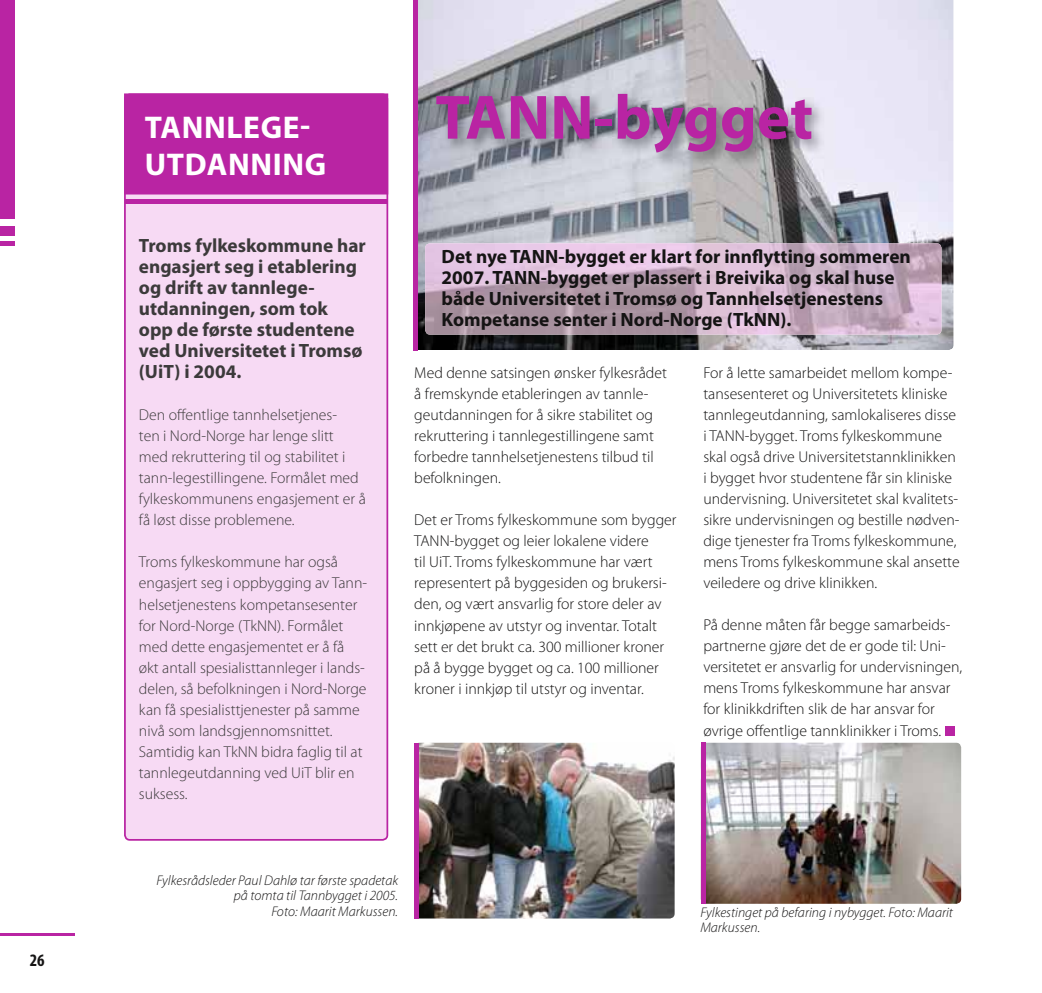
<style>
.page{position:relative;width:1042px;height:993px;background:#fff}
.page>*{position:absolute;margin:0;border:0;box-sizing:border-box;transform-origin:0 0}
.t1{font:700 63px "Myriad";color:#b924a3}
.t2{font:700 31.5px/36.8px "Myriad Pro";letter-spacing:.02em;color:#fff}
.t3{font:700 19.25px/21px "Myriad Pro";color:#151414}
.t4{font:700 19.25px/21px "Myriad Pro";color:#3c3a3b}
.t5{font:700 condensed 17.5px "Myriad Pro";color:#151414}
.t6{font:300 15.75px/21px "Myriad Pro";color:#151414}
.t7{font:300 15.75px/21px "Myriad Pro";color:#3c3a3b}
.t8{font:italic 300 14px/15.8px "Myriad Pro";color:#151414;text-align:right}
</style>
<div class="page">
<hr style="left:0;top:933px;width:74px;height:2px;background:#b924a3">
<div style="left:0;top:0;width:15px;height:218px;background:#b924a3"></div>
<div style="left:0;top:226px;width:15px;height:10px;background:#b924a3"></div>
<div style="left:0;top:241px;width:15px;height:5px;background:#b924a3"></div>
<img style="left:418px;top:0;width:535px;height:350px">
<div style="left:944px;top:725px;width:10px;height:10px;background:#b924a3"></div>
<div style="left:125px;top:94px;width:262px;height:745px;background:#f7daf4;border-radius:5px"></div>
<div style="left:124px;top:93px;width:264px;height:747px;border:2px solid #b924a3;border-radius:5px"></div>
<div style="left:125px;top:94px;width:262px;height:99px;background:#b924a3"></div>
<div style="left:124px;top:93px;width:264px;height:101px;border:2px solid #b924a3"></div>
<div style="left:125px;top:198px;width:263px;height:5px;background:#b924a3"></div>
<img style="left:414px;top:742px;width:260px;height:176px;border-radius:5px">
<div style="left:414px;top:742px;width:5px;height:176px;background:#b924a3"></div>
<img style="left:701px;top:742px;width:260px;height:161px;border-radius:5px">
<hr style="left:701px;top:742px;width:4px;height:161px;background:#b924a3">
<img style="left:430px;top:88px;width:482px;height:93px">
<img style="left:425px;top:243px;width:516px;height:91px;border-radius:5px">
<div style="left:413px;top:0;width:5px;height:350px;background:#b924a3"></div>
<p class="t5" style="left:30px;top:953px;width:16px">26</p>
<h2 class="t2" style="left:145px;top:112px;width:183px">TANNLEGE-<br>UTDANNING</h2>
<p class="t4" style="left:139px;top:237px;width:228px">Troms fylkeskommune har engasjert seg i etablering og drift av tannlege&shy;utdanningen, som tok opp de første studentene ved Universitetet i Tromsø (UiT) i 2004.</p>
<p class="t7" style="left:139px;top:406px;width:228px">Den offentlige tannhelsetjenes-<br>ten i Nord-Norge har lenge slitt med rekruttering til og stabilitet i tann-legestillingene. Formålet med fylkeskommunens engasjement er å få løst disse problemene.</p>
<p class="t7" style="left:139px;top:553px;width:230px">Troms fylkeskommune har også engasjert seg i oppbygging av Tann&shy;helsetjenestens kompetansesenter for Nord-Norge (TkNN). Formålet med dette engasjementet er å få økt antall spesialisttannleger i lands&shy;delen, så befolkningen i Nord-Norge kan få spesialisttjenester på samme nivå som landsgjennomsnittet.<br>Samtidig kan TkNN bidra faglig til at tannlegeutdanning ved UiT blir en suksess.</p>
<h1 class="t1" style="left:435px;top:94px;width:379px">TANN-bygget</h1>
<p class="t3" style="left:441px;top:247px;width:471px">Det nye TANN-bygget er klart for innflytting sommeren 2007. TANN-bygget er plassert i Breivika og skal huse både Universitetet i Tromsø og Tannhelsetjenestens Kompetanse senter i Nord-Norge (TkNN).</p>
<p class="t6" style="left:414px;top:364px;width:254px">Med denne satsingen ønsker fylkesrådet å fremskynde etableringen av tannle&shy;geutdanningen for å sikre stabilitet og rekruttering i tannlegestillingene samt forbedre tannhelsetjenestens tilbud til befolkningen.</p>
<p class="t6" style="left:414px;top:511px;width:264px">Det er Troms fylkeskommune som bygger TANN-bygget og leier lokalene videre<br>til UiT. Troms fylkeskommune har vært representert på byggesiden og brukersi&shy;den, og vært ansvarlig for store deler av innkjøpene av utstyr og inventar. Totalt sett er det brukt ca. 300 millioner kroner på å bygge bygget og ca. 100 millioner kroner i innkjøp til utstyr og inventar.</p>
<p class="t6" style="left:703px;top:364px;width:258px">For å lette samarbeidet mellom kompe&shy;tansesenteret og Universitetets kliniske tannlegeutdanning, samlokaliseres disse i TANN-bygget. Troms fylkeskommune skal også drive Universitetstannklinikken i bygget hvor studentene får sin kliniske undervisning. Universitetet skal kvalitets&shy;sikre undervisningen og bestille nødven&shy;dige tjenester fra Troms fylkeskommune, mens Troms fylkeskommune skal ansette veiledere og drive klinikken.</p>
<p class="t6" style="left:703px;top:616px;width:260px">På denne måten får begge samarbeids&shy;partnerne gjøre det de er gode til: Uni&shy;versitetet er ansvarlig for undervisningen, mens Troms fylkeskommune har ansvar for klinikkdriften slik de har ansvar for øvrige offentlige tannklinikker i Troms.</p>
<p class="t8" style="left:156px;top:873px;width:243px">Fylkesrådsleder Paul Dahlø tar første spadetak på tomta til Tannbygget i 2005.<br>Foto: Maarit Markussen.</p>
<p class="t8" style="left:700px;top:905px;width:254px;text-align:left">Fylkestinget på befaring i nybygget. Foto: Maarit<br>Markussen.</p>
</div>
